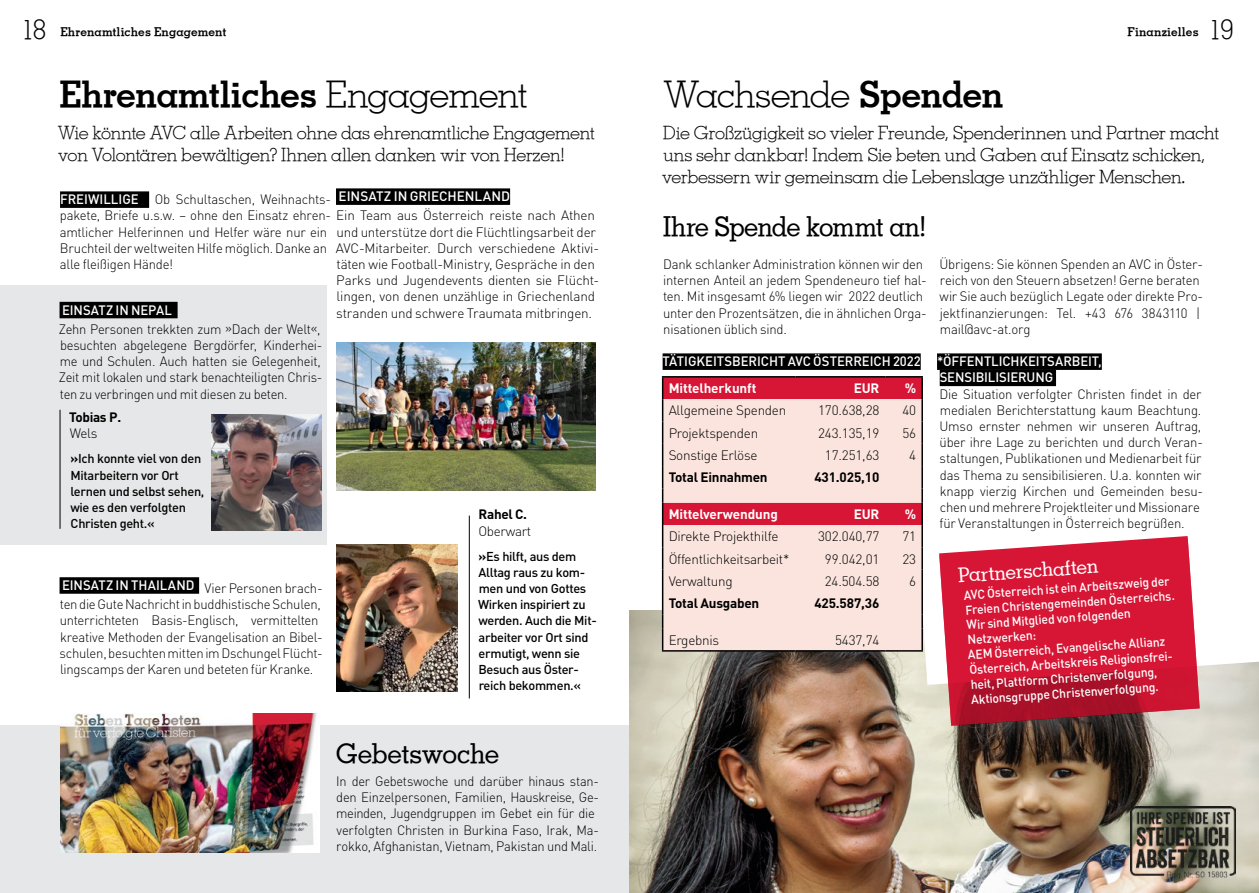
<style>
.page{position:relative;width:1259px;height:893px;background:#fff}
.page>*{position:absolute;margin:0;border:0;box-sizing:border-box;transform-origin:0 0}
.t1{font:700 36px "Memphis";letter-spacing:-.025em;color:#000}
.t2{font:300 36px "Memphis";letter-spacing:-.035em;color:#000}
.t3{font:500 27px "Memphis";letter-spacing:-.035em;color:#000;scale:.96 1}
.t4{font:500 27px "Memphis";letter-spacing:-.035em;color:#000}
.t5{font:300 27px "Memphis";color:#000}
.t6{font:500 19.5px "Memphis";color:#fff}
.t7{font:300 18px/21.6px "Memphis";letter-spacing:-.03em;color:#000}
.t8{font:300 13.5px/16.2px "DINOT";letter-spacing:-.015em;color:#000}
.t9{font:300 13.5px/16.2px "DINOT";letter-spacing:-.015em;color:#000;scale:.95 1}
.t10{font:300 13.5px/16.2px "DINOT";letter-spacing:-.015em;color:#000;scale:.96 1}
.t11{font:500 13.5px/16.2px "DINOT";letter-spacing:-.005em;color:#fff}
.t12{font:700 13.5px "DINOT";letter-spacing:-.02em;color:#000}
.t13{font:700 13.5px "DINOT";letter-spacing:-.01em;color:#fff}
.t14{font:500 12.75px/15px "DINOT";color:#fff;scale:.95 1}
.t15{font:500 12.75px/16.2px "DINOT";letter-spacing:-.025em;color:#000}
.t16{font:700 12px "Memphis";letter-spacing:.005em;color:#000}
.s1{font-weight:300}
.s2{font-weight:500;color:#fff}
.s3{font-weight:700}
</style>
<div class="page">
<div style="left:0;top:726px;width:629px;height:167px;background:#e6e7e8"></div>
<img style="left:629px;top:610px;width:630px;height:283px">
<svg style="left:917px;top:610px;width:342px;height:75px"></svg>
<div style="left:662px;top:353px;width:258px;height:17px;background:#000"></div>
<hr style="left:662px;top:376px;width:133px;height:2px;background:#000">
<hr style="left:795px;top:376px;width:90px;height:2px;background:#000">
<hr style="left:885px;top:376px;width:38px;height:2px;background:#000">
<svg style="left:662px;top:377px;width:261px;height:273px;background:#f1c0bf"></svg>
<hr style="left:921px;top:629px;width:2px;height:21px;background:#000">
<hr style="left:662px;top:650px;width:133px;height:2px;background:#000">
<hr style="left:795px;top:650px;width:90px;height:2px;background:#000">
<hr style="left:885px;top:650px;width:38px;height:2px;background:#000">
<svg style="left:939px;top:538px;width:260px;height:188px;background:#cd2a43"></svg>
<img style="left:1130px;top:807px;width:105px;height:72px">
<div style="left:937px;top:353px;width:164px;height:17px;background:#000"></div>
<div style="left:939px;top:370px;width:117px;height:16px;background:#000"></div>
<div style="left:60px;top:577px;width:139px;height:17px;background:#000"></div>
<img style="left:60px;top:714px;width:259px;height:138px">
<div style="left:60px;top:191px;width:89px;height:17px;background:#000"></div>
<div style="left:0;top:285px;width:326px;height:259px;background:#e6e7e8"></div>
<div style="left:60px;top:302px;width:118px;height:16px;background:#000"></div>
<hr style="left:60px;top:410px;width:1px;height:119px;background:#000">
<img style="left:212px;top:415px;width:110px;height:116px">
<div style="left:336px;top:188px;width:174px;height:17px;background:#000"></div>
<img style="left:336px;top:343px;width:259px;height:148px">
<img style="left:336px;top:544px;width:121px;height:147px">
<hr style="left:469px;top:516px;width:1px;height:182px;background:#000">
<h2 class="t5" style="left:21px;top:13px;width:27px">18</h2>
<h2 class="t5" style="left:1208px;top:13px;width:27px">19</h2>
<p class="t16" style="left:60px;top:24px;width:168px">Ehrenamtliches Engagement</p>
<p class="t16" style="left:1127px;top:24px;width:73px">Finanzielles</p>
<h1 class="t1" style="left:60px;top:72px;width:469px">Ehrenamtliches <span class="s1">Engagement</span></h1>
<h3 class="t7" style="left:58px;top:122px;width:538px">Wie könnte AVC alle Arbeiten ohne das ehrenamtliche Engagement von Volontären bewältigen? Ihnen allen danken wir von Herzen!</h3>
<p class="t11" style="left:339px;top:188px;width:173px">EINSATZ IN GRIECHENLAND</p>
<p class="t8" style="left:336px;top:223px;width:265px">und unterstütze dort die Flüchtlingsarbeit der AVC-Mitarbeiter. Durch verschiedene Aktivi&shy;täten wie Football-Ministry, Gespräche in den Parks und Jugendevents dienten sie Flücht&shy;lingen, von denen unzählige in Griechenland stranden und schwere Traumata mitbringen.</p>
<p class="t8" style="left:60px;top:191px;width:537px"><span class="s2">FREIWILLIGE</span> Ob Schultaschen, Weihnachts-<br>pakete, Briefe u.s.w. – ohne den Einsatz ehren- Ein Team aus Österreich reiste nach Athen amtlicher Helferinnen und Helfer wäre nur ein<br>Bruchteil der weltweiten Hilfe möglich. Danke an<br>alle fleißigen Hände!</p>
<p class="t11" style="left:62px;top:301px;width:111px">EINSATZ IN NEPAL</p>
<p class="t10" style="left:59px;top:320px;width:276px">Zehn Personen trekkten zum »Dach der Welt«, besuchten abgelegene Bergdörfer, Kinderhei&shy;me und Schulen. Auch hatten sie Gelegenheit, Zeit mit lokalen und stark benachteiligten Chris&shy;ten zu verbringen und mit diesen zu beten.</p>
<p class="t12" style="left:69px;top:408px;width:54px">Tobias P.</p>
<p class="t8" style="left:70px;top:425px;width:29px">Wels</p>
<p class="t15" style="left:70px;top:450px;width:135px"><span class="s3">»</span>Ich konnte viel von den<br>Mitarbeitern vor Ort lernen und selbst sehen, wie es den verfolgten<br>Christen geht.«</p>
<p class="t12" style="left:478px;top:505px;width:50px">Rahel C.</p>
<p class="t8" style="left:478px;top:522px;width:54px">Oberwart</p>
<p class="t15" style="left:478px;top:547px;width:120px"><span class="s3">»</span>Es hilft, aus dem<br>Alltag raus zu kom&shy;men und von Gottes<br>Wirken inspiriert zu werden. Auch die Mit&shy;arbeiter vor Ort sind ermutigt, wenn sie<br>Besuch aus Öster&shy;reich bekommen.«</p>
<p class="t8" style="left:60px;top:579px;width:264px"><sup>EINSATZ</sup> <sup>IN</sup> <sup>THAILAND</sup> Vier Personen brach&shy;ten die Gute Nachricht in buddhistische Schulen, unterrichteten Basis-Englisch, vermittelten kreative Methoden der Evangelisation an Bibel&shy;schulen, besuchten mitten im Dschungel Flücht&shy;lingscamps der Karen und beteten für Kranke.</p>
<h2 class="t4" style="left:336px;top:737px;width:165px">Gebetswoche</h2>
<p class="t9" style="left:336px;top:772px;width:278px">In der Gebetswoche und darüber hinaus stan&shy;den Einzelpersonen, Familien, Hauskreise, Ge&shy;meinden, Jugendgruppen im Gebet ein für die verfolgten Christen in Burkina Faso, Irak, Ma&shy;rokko, Afghanistan, Vietnam, Pakistan und Mali.</p>
<h1 class="t2" style="left:663px;top:72px;width:342px">Wachsende <span class="s3">Spenden</span></h1>
<h3 class="t7" style="left:662px;top:122px;width:558px">Die Großzügigkeit so vieler Freunde, Spenderinnen und Partner macht uns sehr dankbar! Indem Sie beten und Gaben auf Einsatz schicken, verbessern wir gemeinsam die Lebenslage unzähliger Menschen.</h3>
<h2 class="t3" style="left:663px;top:210px;width:276px">Ihre Spende kommt an!</h2>
<p class="t8" style="left:663px;top:255px;width:265px">Dank schlanker Administration können wir den internen Anteil an jedem Spendeneuro tief hal&shy;ten. Mit insgesamt 6% liegen wir 2022 deutlich unter den Prozentsätzen, die in ähnlichen Orga&shy;nisationen üblich sind.</p>
<p class="t11" style="left:662px;top:353px;width:260px">TÄTIGKEITSBERICHT AVC ÖSTERREICH 2022</p>
<p class="t13" style="left:668px;top:379px;width:89px">Mittelherkunft</p>
<p class="t13" style="left:853px;top:379px;width:27px">EUR</p>
<p class="t13" style="left:904px;top:379px;width:13px">%</p>
<p class="t8" style="left:668px;top:402px;width:119px">Allgemeine Spenden</p>
<p class="t8" style="left:818px;top:402px;width:63px">170.638,28</p>
<p class="t8" style="left:902px;top:402px;width:15px">40</p>
<p class="t8" style="left:668px;top:424px;width:91px">Projektspenden</p>
<p class="t8" style="left:818px;top:424px;width:63px">243.135,19</p>
<p class="t8" style="left:902px;top:424px;width:15px">56</p>
<p class="t8" style="left:668px;top:447px;width:90px">Sonstige Erlöse</p>
<p class="t8" style="left:825px;top:447px;width:56px">17.251,63</p>
<p class="t8" style="left:909px;top:447px;width:8px">4</p>
<p class="t12" style="left:668px;top:468px;width:101px">Total Einnahmen</p>
<p class="t12" style="left:814px;top:468px;width:67px">431.025,10</p>
<p class="t13" style="left:668px;top:505px;width:111px">Mittelverwendung</p>
<p class="t13" style="left:853px;top:505px;width:27px">EUR</p>
<p class="t13" style="left:904px;top:505px;width:13px">%</p>
<p class="t8" style="left:668px;top:528px;width:111px">Direkte Projekthilfe</p>
<p class="t8" style="left:818px;top:528px;width:63px">302.040,77</p>
<p class="t8" style="left:902px;top:528px;width:15px">71</p>
<p class="t8" style="left:668px;top:550px;width:122px">Öffentlichkeitsarbeit*</p>
<p class="t8" style="left:825px;top:550px;width:56px">99.042,01</p>
<p class="t8" style="left:902px;top:550px;width:15px">23</p>
<p class="t8" style="left:668px;top:572px;width:66px">Verwaltung</p>
<p class="t8" style="left:825px;top:572px;width:56px">24.504.58</p>
<p class="t8" style="left:909px;top:572px;width:8px">6</p>
<p class="t12" style="left:668px;top:594px;width:92px">Total Ausgaben</p>
<p class="t12" style="left:814px;top:594px;width:67px">425.587,36</p>
<p class="t8" style="left:668px;top:631px;width:52px">Ergebnis</p>
<p class="t8" style="left:835px;top:631px;width:46px">5437,74</p>
<p class="t8" style="left:939px;top:255px;width:265px">Übrigens: Sie können Spenden an AVC in Öster&shy;reich von den Steuern absetzen! Gerne beraten wir Sie auch bezüglich Legate oder direkte Pro&shy;jektfinanzierungen: Tel. +43 676 3843110 | mail@avc-at.org</p>
<p class="t11" style="left:937px;top:353px;width:166px">*ÖFFENTLICHKEITSARBEIT,<br>SENSIBILISIERUNG</p>
<p class="t8" style="left:939px;top:385px;width:265px">Die Situation verfolgter Christen findet in der medialen Berichterstattung kaum Beachtung.<br>Umso ernster nehmen wir unseren Auftrag, über ihre Lage zu berichten und durch Veran&shy;staltungen, Publikationen und Medienarbeit für das Thema zu sensibilisieren. U.a. konnten wir knapp vierzig Kirchen und Gemeinden besu&shy;chen und mehrere Projektleiter und Missionare für Veranstaltungen in Österreich begrüßen.</p>
<h3 class="t6" style="left:957px;top:563px;width:142px;rotate:-4deg">Partnerschaften</h3>
<p class="t14" style="left:963px;top:587px;width:223px;rotate:-4deg">AVC Österreich ist ein Arbeitszweig der Freien Christengemeinden Österreichs.<br>Wir sind Mitglied von folgenden Netzwerken:<br>AEM Österreich, Evangelische Allianz Österreich, Arbeitskreis Religionsfrei&shy;heit, Plattform Christenverfolgung, Aktionsgruppe Christenverfolgung.</p>
</div>
